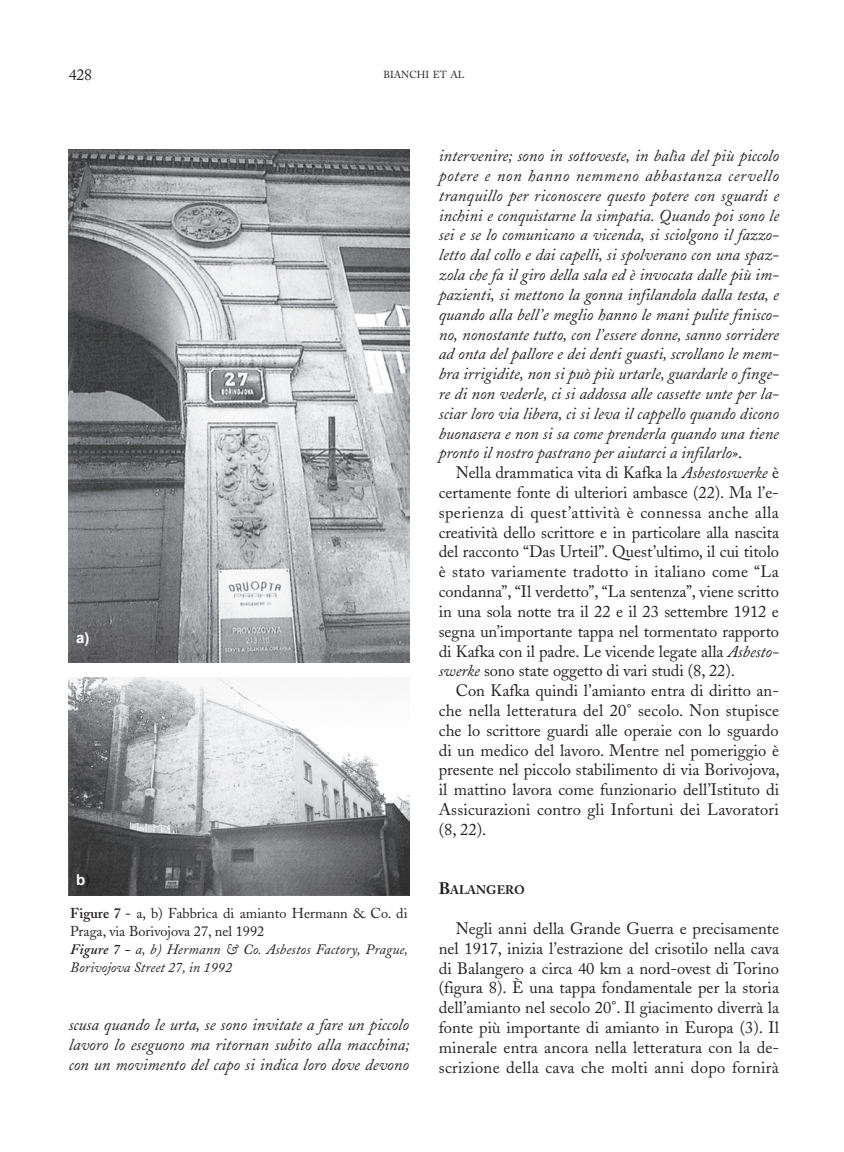
<style>
.page{position:relative;width:844px;height:1152px;background:#fff}
.page>*{position:absolute;margin:0;border:0;box-sizing:border-box;transform-origin:0 0}
.t1{font:16.5px/19.8px "Adobe Caslon";letter-spacing:.015em;color:#231f20;text-align:justify}
.t2{font:italic 16.5px/19.8px "Adobe Caslon";color:#231f20;text-align:justify}
.t3{font:15.75px "Adobe Caslon";color:#231f20}
.t4{font:700 15px "Arial";color:#fff}
.t5{font:14.25px/17.9px "Adobe Caslon";color:#231f20}
.t6{font:700 12.3px "Adobe Caslon";color:#231f20}
.t7{font:10.2px "Adobe Caslon";color:#231f20}
.s1{font-style:normal}
.s2{font-style:italic}
.s3{color:#231f20}
.s4{font-weight:600}
.s5{font-weight:600;font-style:italic}
.s6{font-size:16.5px}
</style>
<div class="page">
<img style="left:69px;top:677px;width:340px;height:218px">
<img style="left:69px;top:149px;width:340px;height:513px">
<p class="t3" style="left:69px;top:65px;width:25px">428</p>
<p class="t4" style="left:76px;top:627px;width:15px">a)</p>
<p class="t7" style="left:383px;top:69px;width:83px">BIANCHI ET AL</p>
<p class="t2" style="left:439px;top:146px;width:342px">intervenire; sono in sottoveste, in balìa del più piccolo potere e non hanno nemmeno abbastanza cervello tranquillo per riconoscere questo potere con sguardi e inchini e conquistarne la simpatia. Quando poi sono le sei e se lo comunicano a vicenda, si sciolgono il fazzo&shy;letto dal collo e dai capelli, si spolverano con una spaz&shy;zola che fa il giro della sala ed è invocata dalle più im&shy;pazienti, si mettono la gonna infilandola dalla testa, e quando alla bell’e meglio hanno le mani pulite finisco&shy;no, nonostante tutto, con l’essere donne, sanno sorridere ad onta del pallore e dei denti guasti, scrollano le mem&shy;bra irrigidite, non si può più urtarle, guardarle o finge&shy;re di non vederle, ci si addossa alle cassette unte per la&shy;sciar loro via libera, ci si leva il cappello quando dicono buonasera e non si sa come prenderla quando una tiene pronto il nostro pastrano per aiutarci a infilarlo»<span class="s1">.</span></p>
<p class="t1" style="left:439px;top:463px;width:342px;text-indent:17px">Nella drammatica vita di Kafka la <span class="s2">Asbestoswerke</span> è certamente fonte di ulteriori ambasce (22). Ma l’e&shy;sperienza di quest’attività è connessa anche alla creatività dello scrittore e in particolare alla nascita del racconto “Das Urteil”. Quest’ultimo, il cui titolo è stato variamente tradotto in italiano come “La condanna”, “Il verdetto”, “La sentenza”, viene scritto in una sola notte tra il 22 e il 23 settembre 1912 e segna un’importante tappa nel tormentato rapporto di Kafka con il padre. Le vicende legate alla <span class="s2">Asbesto&shy;swerke</span> sono state oggetto di vari studi (8, 22).</p>
<p class="t1" style="left:439px;top:680px;width:342px;text-indent:17px">Con Kafka quindi l’amianto entra di diritto an&shy;che nella letteratura del 20° secolo. Non stupisce che lo scrittore guardi alle operaie con lo sguardo di un medico del lavoro. Mentre nel pomeriggio è presente nel piccolo stabilimento di via Borivojova, il mattino lavora come funzionario dell’Istituto di Assicurazioni contro gli Infortuni dei Lavoratori (8, 22).</p>
<p class="t4" style="left:76px;top:869px;width:16px">b<span class="s3">)</span></p>
<p class="t5" style="left:70px;top:904px;width:339px"><span class="s4">Figure 7 -</span> a, b) Fabbrica di amianto Hermann &amp; Co. di Praga, via Borivojova 27, nel 1992<br><span class="s5">Figure 7 -</span> <span class="s2">a, b) Hermann &amp; Co. Asbestos Factory, Prague, Borivojova Street 27, in 1992</span></p>
<p class="t2" style="left:69px;top:1015px;width:342px">scusa quando le urta, se sono invitate a fare un piccolo lavoro lo eseguono ma ritornan subito alla macchina; con un movimento del capo si indica loro dove devono</p>
<p class="t6" style="left:439px;top:882px;width:87px"><span class="s6">B</span>ALANGERO</p>
<p class="t1" style="left:439px;top:918px;width:342px;text-indent:17px">Negli anni della Grande Guerra e precisamente nel 1917, inizia l’estrazione del crisotilo nella cava di Balangero a circa 40 km a nord-ovest di Torino (figura 8). È una tappa fondamentale per la storia dell’amianto nel secolo 20°. Il giacimento diverrà la fonte più importante di amianto in Europa (3). Il minerale entra ancora nella letteratura con la de&shy;scrizione della cava che molti anni dopo fornirà</p>
</div>
